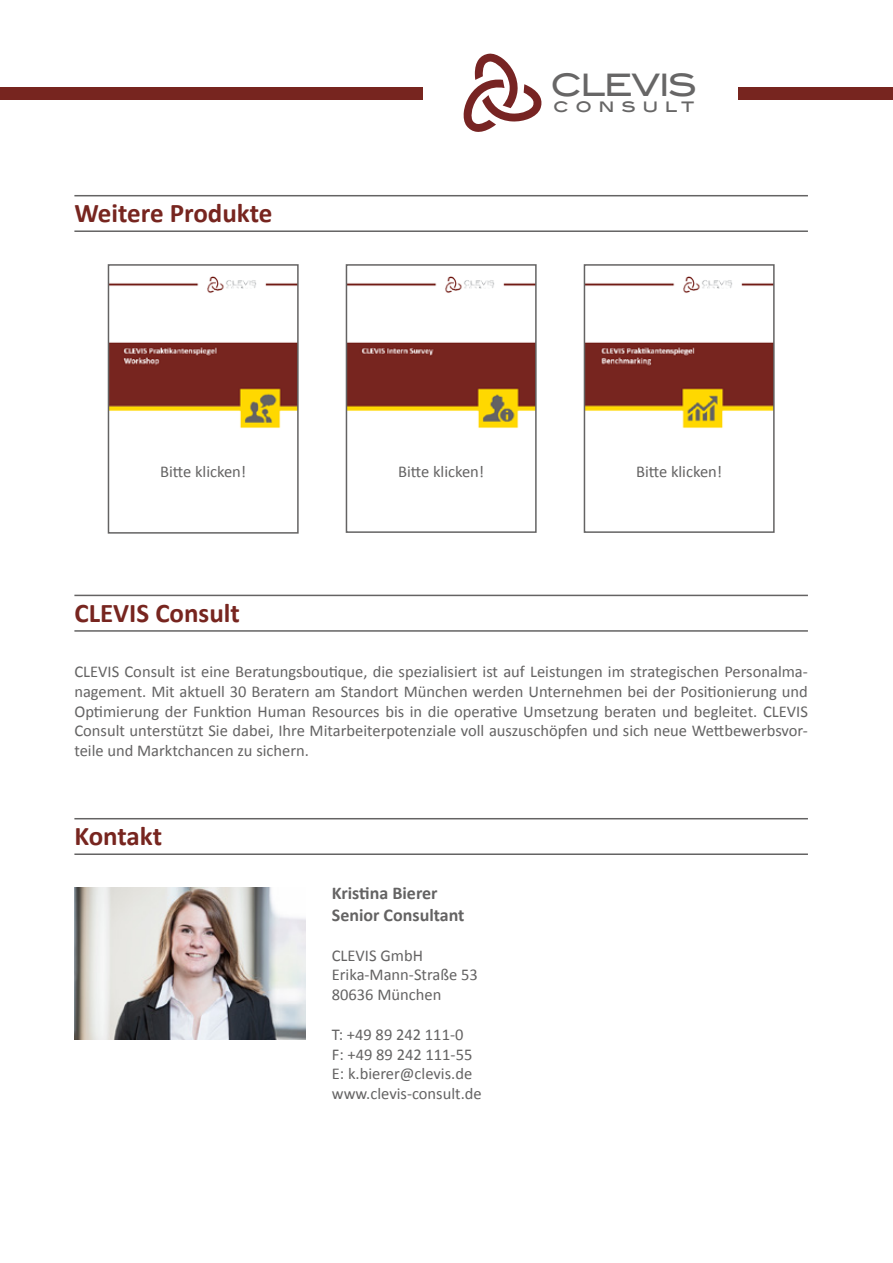
<style>
.page{position:relative;width:893px;height:1263px;background:#fff}
.page>*{position:absolute;margin:0;border:0;box-sizing:border-box;transform-origin:0 0}
.t1{font:30.9px "Blair ITC Std";letter-spacing:-.055em;color:#676666}
.t2{font:700 27px "Calibri";color:#77251f}
.t3{font:700 18px/21.6px "Calibri";color:#646363}
.t4{font:17.1px "Blair ITC Std";letter-spacing:.385em;color:#676666}
.t5{font:16.5px/19.8px "Calibri";color:#646363}
</style>
<div class="page">
<div style="left:0;top:87px;width:422px;height:12px;background:#77251f"></div>
<div style="left:739px;top:87px;width:154px;height:12px;background:#77251f"></div>
<svg style="left:463px;top:53px;width:79px;height:79px"></svg>
<img style="left:74px;top:888px;width:231px;height:152px">
<hr style="left:74px;top:818px;width:734px;height:1px;background:#646363">
<hr style="left:74px;top:853px;width:734px;height:2px;background:#646363">
<hr style="left:74px;top:595px;width:734px;height:1px;background:#646363">
<hr style="left:74px;top:630px;width:734px;height:2px;background:#646363">
<hr style="left:74px;top:195px;width:734px;height:1px;background:#646363">
<hr style="left:74px;top:230px;width:734px;height:2px;background:#646363">
<img style="left:111px;top:276px;width:185px;height:152px">
<div style="left:108px;top:264px;width:191px;height:270px;border:2px solid #646363"></div>
<img style="left:349px;top:276px;width:185px;height:152px">
<div style="left:346px;top:264px;width:191px;height:269px;border:2px solid #646363"></div>
<img style="left:587px;top:276px;width:185px;height:152px">
<div style="left:584px;top:264px;width:191px;height:269px;border:2px solid #646363"></div>
<h2 class="t2" style="left:74px;top:196px;width:199px">Weitere Produkte</h2>
<h1 class="t1" style="left:550px;top:66px;width:148px">CLEVIS</h1>
<p class="t4" style="left:553px;top:96px;width:143px">consult</p>
<p class="t5" style="left:160px;top:462px;width:88px">Bitte klicken!</p>
<p class="t5" style="left:398px;top:462px;width:88px">Bitte klicken!</p>
<p class="t5" style="left:636px;top:462px;width:88px">Bitte klicken!</p>
<h2 class="t2" style="left:74px;top:595px;width:167px">CLEVIS Consult</h2>
<p class="t5" style="left:74px;top:662px;width:735px;text-align:justify">CLEVIS Consult ist eine Beratungsboutique, die spezialisiert ist auf Leistungen im strategischen Personalma&shy;nagement. Mit aktuell 30 Beratern am Standort München werden Unternehmen bei der Positionierung und Optimierung der Funktion Human Resources bis in die operative Umsetzung beraten und begleitet. CLEVIS Consult unterstützt Sie dabei, Ihre Mitarbeiterpotenziale voll auszuschöpfen und sich neue Wettbewerbsvor&shy;teile und Marktchancen zu sichern.</p>
<h2 class="t2" style="left:74px;top:819px;width:89px">Kontakt</h2>
<p class="t3" style="left:332px;top:882px;width:134px">Kristina Bierer<br>Senior Consultant</p>
<p class="t5" style="left:332px;top:945px;width:147px">CLEVIS GmbH<br>Erika-Mann-Straße 53<br>80636 München</p>
<p class="t5" style="left:332px;top:1024px;width:151px">T: +49 89 242 111-0<br>F: +49 89 242 111-55<br>E: k.bierer@clevis.de www.clevis-consult.de</p>
</div>
